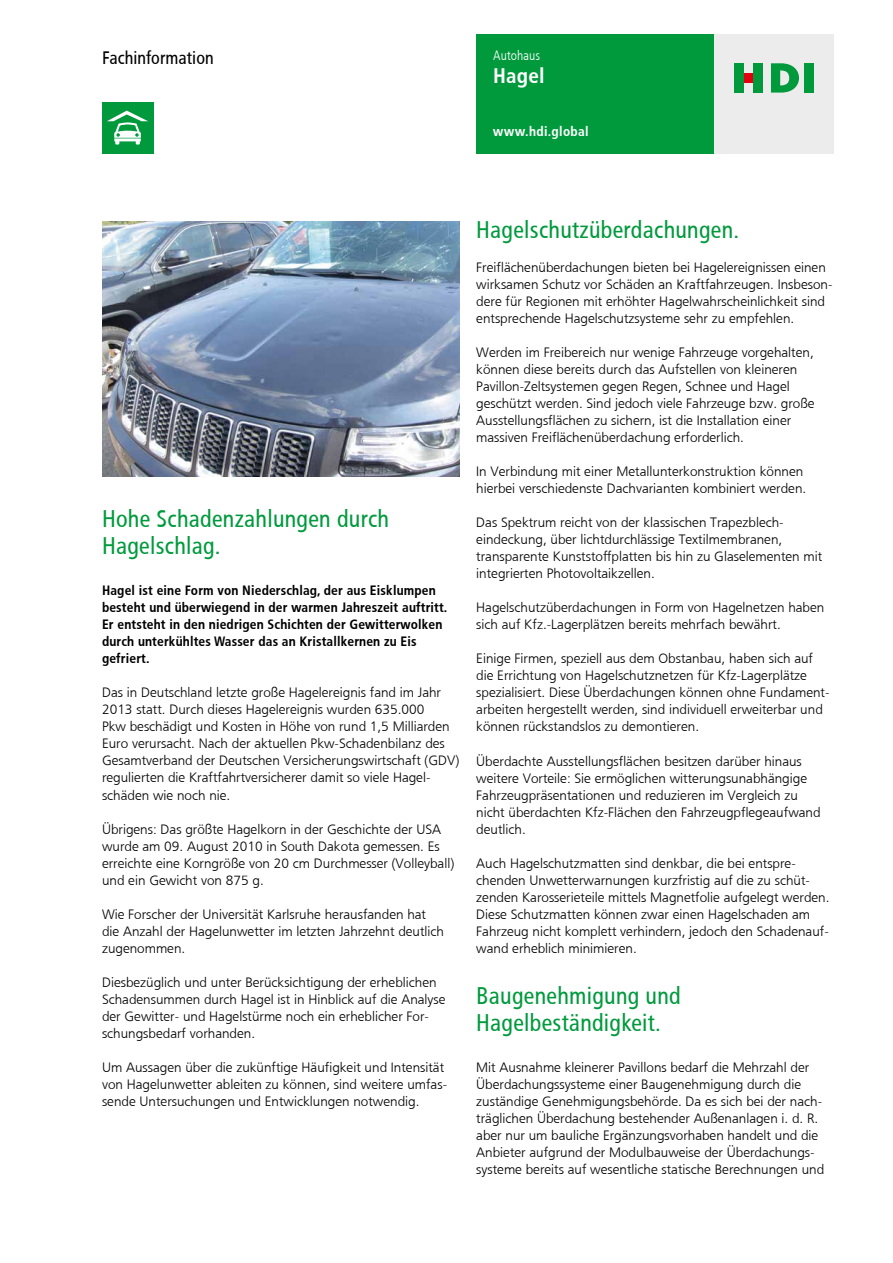
<style>
.page{position:relative;width:893px;height:1263px;background:#fff}
.page>*{position:absolute;margin:0;border:0;box-sizing:border-box;transform-origin:0 0}
.t1{font:24px/27px "HDI Gerling Sans Cond Regular";letter-spacing:.01em;color:#009a3d}
.t2{font:21px "HDI Gerling Sans Cond Bold";letter-spacing:.01em;color:#fff}
.t3{font:18px "HDI Gerling Sans Cond Regular";letter-spacing:.005em;color:#000}
.t4{font:13.5px/17px "HDI Gerling Sans Light";color:#000}
.t5{font:13.5px/17px "HDI Gerling Sans Cond Bold";letter-spacing:.01em;color:#000}
.t6{font:13.5px "HDI Gerling Sans Cond Bold";letter-spacing:.025em;color:#fff}
.t7{font:13.5px "HDI Gerling Sans Cond Light";color:#fff}
</style>
<div class="page">
<img style="left:102px;top:221px;width:357px;height:255px">
<div style="left:476px;top:34px;width:238px;height:119px;background:#009a3d"></div>
<div style="left:714px;top:34px;width:119px;height:119px;background:#ececed"></div>
<div style="left:744px;top:73px;width:9px;height:10px;background:#e3000f"></div>
<svg style="left:771px;top:63px;width:28px;height:30px"></svg>
<div style="left:804px;top:63px;width:10px;height:30px;background:#009a3d"></div>
<div style="left:753px;top:63px;width:10px;height:30px;background:#009a3d"></div>
<div style="left:734px;top:63px;width:10px;height:30px;background:#009a3d"></div>
<div style="left:102px;top:102px;width:51px;height:51px;background:#009a3d"></div>
<svg style="left:107px;top:111px;width:41px;height:34px"></svg>
<h3 class="t3" style="left:102px;top:47px;width:113px">Fachinformation</h3>
<p class="t7" style="left:493px;top:48px;width:49px">Autohaus</p>
<h2 class="t2" style="left:493px;top:63px;width:53px">Hagel</h2>
<p class="t6" style="left:493px;top:124px;width:97px">www.hdi.global</p>
<h1 class="t1" style="left:102px;top:506px;width:289px">Hohe Schadenzahlungen durch<br>Hagelschlag.</h1>
<p class="t5" style="left:102px;top:582px;width:347px">Hagel ist eine Form von Niederschlag, der aus Eisklumpen besteht und überwiegend in der warmen Jahreszeit auftritt.<br>Er entsteht in den niedrigen Schichten der Gewitterwolken durch unterkühltes Wasser das an Kristallkernen zu Eis gefriert.</p>
<p class="t4" style="left:102px;top:684px;width:359px">Das in Deutschland letzte große Hagelereignis fand im Jahr 2013 statt. Durch dieses Hagelereignis wurden 635.000<br>Pkw beschädigt und Kosten in Höhe von rund 1,5 Milliarden Euro verursacht. Nach der aktuellen Pkw-Schadenbilanz des Gesamtverband der Deutschen Versicherungswirtschaft (GDV) regulierten die Kraftfahrtversicherer damit so viele Hagel&shy;schäden wie noch nie.</p>
<p class="t4" style="left:102px;top:820px;width:354px">Übrigens: Das größte Hagelkorn in der Geschichte der USA wurde am 09. August 2010 in South Dakota gemessen. Es erreichte eine Korngröße von 20 cm Durchmesser (Volleyball) und ein Gewicht von 875 g.</p>
<p class="t4" style="left:102px;top:905px;width:344px">Wie Forscher der Universität Karlsruhe herausfanden hat die Anzahl der Hagelunwetter im letzten Jahrzehnt deutlich zugenommen.</p>
<p class="t4" style="left:102px;top:973px;width:345px">Diesbezüglich und unter Berücksichtigung der erheblichen Schadensummen durch Hagel ist in Hinblick auf die Analyse der Gewitter- und Hagelstürme noch ein erheblicher For&shy;schungsbedarf vorhanden.</p>
<p class="t4" style="left:102px;top:1059px;width:347px">Um Aussagen über die zukünftige Häufigkeit und Intensität von Hagelunwetter ableiten zu können, sind weitere umfas&shy;sende Untersuchungen und Entwicklungen notwendig.</p>
<h1 class="t1" style="left:476px;top:217px;width:265px">Hagelschutzüberdachungen.</h1>
<p class="t4" style="left:476px;top:259px;width:358px">Freiflächenüberdachungen bieten bei Hagelereignissen einen wirksamen Schutz vor Schäden an Kraftfahrzeugen. Insbeson&shy;dere für Regionen mit erhöhter Hagelwahrscheinlichkeit sind entsprechende Hagelschutzsysteme sehr zu empfehlen.</p>
<p class="t4" style="left:476px;top:344px;width:340px">Werden im Freibereich nur wenige Fahrzeuge vorgehalten, können diese bereits durch das Aufstellen von kleineren Pavillon-Zeltsystemen gegen Regen, Schnee und Hagel geschützt werden. Sind jedoch viele Fahrzeuge bzw. große Ausstellungsflächen zu sichern, ist die Installation einer massiven Freiflächenüberdachung erforderlich.</p>
<p class="t4" style="left:476px;top:463px;width:332px">In Verbindung mit einer Metallunterkonstruktion können hierbei verschiedenste Dachvarianten kombiniert werden.</p>
<p class="t4" style="left:476px;top:514px;width:348px">Das Spektrum reicht von der klassischen Trapezblech&shy;eindeckung, über lichtdurchlässige Textilmembranen, transparente Kunststoffplatten bis hin zu Glaselementen mit integrierten Photovoltaikzellen.</p>
<p class="t4" style="left:476px;top:599px;width:350px">Hagelschutzüberdachungen in Form von Hagelnetzen haben sich auf Kfz.-Lagerplätzen bereits mehrfach bewährt.</p>
<p class="t4" style="left:476px;top:650px;width:353px">Einige Firmen, speziell aus dem Obstanbau, haben sich auf die Errichtung von Hagelschutznetzen für Kfz-Lagerplätze spezialisiert. Diese Überdachungen können ohne Fundament&shy;arbeiten hergestellt werden, sind individuell erweiterbar und können rückstandslos zu demontieren.</p>
<p class="t4" style="left:476px;top:752px;width:346px">Überdachte Ausstellungsflächen besitzen darüber hinaus weitere Vorteile: Sie ermöglichen witterungsunabhängige Fahrzeugpräsentationen und reduzieren im Vergleich zu nicht überdachten Kfz-Flächen den Fahrzeugpflegeaufwand deutlich.</p>
<p class="t4" style="left:476px;top:854px;width:355px">Auch Hagelschutzmatten sind denkbar, die bei entspre&shy;chenden Unwetterwarnungen kurzfristig auf die zu schüt&shy;zenden Karosserieteile mittels Magnetfolie aufgelegt werden.<br>Diese Schutzmatten können zwar einen Hagelschaden am Fahrzeug nicht komplett verhindern, jedoch den Schadenauf&shy;wand erheblich minimieren.</p>
<h1 class="t1" style="left:476px;top:982px;width:206px">Baugenehmigung und<br>Hagelbeständigkeit.</h1>
<p class="t4" style="left:476px;top:1058px;width:350px">Mit Ausnahme kleinerer Pavillons bedarf die Mehrzahl der Überdachungssysteme einer Baugenehmigung durch die zuständige Genehmigungsbehörde. Da es sich bei der nach&shy;träglichen Überdachung bestehender Außenanlagen i. d. R. aber nur um bauliche Ergänzungsvorhaben handelt und die Anbieter aufgrund der Modulbauweise der Überdachungs&shy;systeme bereits auf wesentliche statische Berechnungen und</p>
</div>
